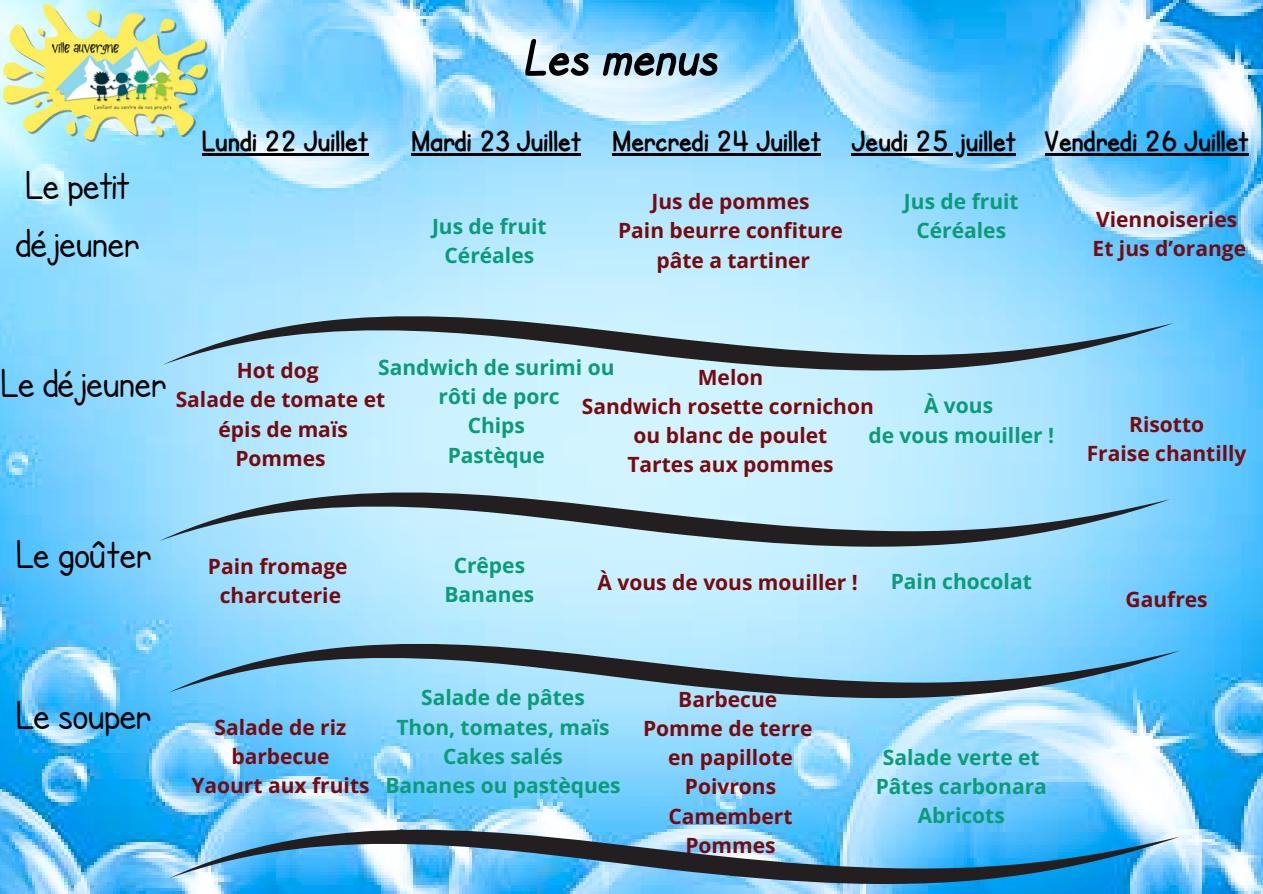
<style>
.page{position:relative;width:1263px;height:894px;background:#fff}
.page>*{position:absolute;margin:0;border:0;box-sizing:border-box;transform-origin:0 0}
.t1{font:italic 700 52.65px "SF Cartoonist Hand";color:#000}
.t2{font:42px/58.5px "SF Cartoonist Hand";color:#000}
.t3{font:700 29.85px "SF Cartoonist Hand";color:#000}
.t4{font:700 21px "Open Sans";color:#770a0f}
.t5{font:700 21px "Open Sans";color:#0b9b78}
</style>
<div class="page">
<img style="left:0;top:0;width:1263px;height:893px">
<svg style="left:163px;top:291px;width:1011px;height:87px"></svg>
<svg style="left:159px;top:467px;width:1011px;height:87px"></svg>
<svg style="left:169px;top:618px;width:1011px;height:87px"></svg>
<svg style="left:169px;top:804px;width:1011px;height:87px"></svg>
<hr style="left:202px;top:153px;width:166px;height:3px;background:#000">
<img style="left:4px;top:4px;width:204px;height:137px">
<hr style="left:412px;top:153px;width:169px;height:3px;background:#000">
<hr style="left:613px;top:153px;width:208px;height:3px;background:#000">
<hr style="left:852px;top:153px;width:164px;height:3px;background:#000">
<hr style="left:1045px;top:153px;width:204px;height:3px;background:#000">
<h3 class="t2" style="left:16px;top:155px;width:124px">Le petit déjeuner</h3>
<h1 class="t3" style="left:202px;top:124px;width:168px">Lundi 22 Juillet</h1>
<h3 class="t1" style="left:522px;top:27px;width:196px">Les menus</h3>
<h2 class="t3" style="left:412px;top:124px;width:171px">Mardi 23 Juillet</h2>
<p class="t3" style="left:613px;top:124px;width:210px">Mercredi 24 Juillet</p>
<p class="t3" style="left:852px;top:124px;width:166px">Jeudi 25 juillet</p>
<p class="t3" style="left:1045px;top:124px;width:205px">Vendredi 26 Juillet</p>
<p class="t5" style="left:432px;top:211px;width:116px">Jus de fruit</p>
<p class="t5" style="left:445px;top:240px;width:91px">Céréales</p>
<p class="t4" style="left:651px;top:186px;width:160px">Jus de pommes</p>
<p class="t4" style="left:618px;top:216px;width:226px">Pain beurre confiture</p>
<p class="t4" style="left:656px;top:245px;width:155px">pâte a tartiner</p>
<p class="t5" style="left:904px;top:186px;width:116px">Jus de fruit</p>
<p class="t5" style="left:916px;top:215px;width:91px">Céréales</p>
<p class="t4" style="left:1096px;top:204px;width:143px">Viennoiseries</p>
<p class="t4" style="left:1093px;top:234px;width:155px">Et jus d’orange</p>
<h3 class="t2" style="left:1px;top:353px;width:166px">Le déjeuner</h3>
<p class="t5" style="left:378px;top:352px;width:238px">Sandwich de surimi ou</p>
<p class="t5" style="left:438px;top:381px;width:123px">rôti de porc</p>
<p class="t5" style="left:468px;top:410px;width:59px">Chips</p>
<p class="t5" style="left:448px;top:440px;width:99px">Pastèque</p>
<p class="t4" style="left:237px;top:355px;width:83px">Hot dog</p>
<p class="t4" style="left:176px;top:385px;width:211px">Salade de tomate et</p>
<p class="t4" style="left:219px;top:414px;width:131px">épis de maïs</p>
<p class="t4" style="left:235px;top:443px;width:92px">Pommes</p>
<p class="t4" style="left:698px;top:362px;width:67px">Melon</p>
<p class="t4" style="left:582px;top:391px;width:294px">Sandwich rosette cornichon</p>
<p class="t4" style="left:634px;top:420px;width:195px">ou blanc de poulet</p>
<p class="t4" style="left:627px;top:450px;width:208px">Tartes aux pommes</p>
<h2 class="t5" style="left:924px;top:391px;width:71px">À vous</h2>
<p class="t5" style="left:868px;top:420px;width:187px">de vous mouiller !</p>
<p class="t2" style="left:16px;top:524px;width:136px">Le goûter</p>
<p class="t4" style="left:208px;top:551px;width:141px">Pain fromage</p>
<p class="t4" style="left:220px;top:580px;width:123px">charcuterie</p>
<p class="t5" style="left:454px;top:550px;width:73px">Crêpes</p>
<p class="t5" style="left:444px;top:579px;width:91px">Bananes</p>
<p class="t4" style="left:598px;top:567px;width:262px">À vous de vous mouiller !</p>
<p class="t5" style="left:891px;top:566px;width:143px">Pain chocolat</p>
<h3 class="t2" style="left:16px;top:685px;width:136px">Le souper</h3>
<p class="t4" style="left:215px;top:712px;width:133px">Salade de riz</p>
<p class="t4" style="left:231px;top:741px;width:100px">barbecue</p>
<p class="t4" style="left:191px;top:770px;width:180px">Yaourt aux fruits</p>
<p class="t5" style="left:421px;top:682px;width:165px">Salade de pâtes</p>
<p class="t5" style="left:396px;top:712px;width:215px">Thon, tomates, maïs</p>
<p class="t5" style="left:443px;top:741px;width:121px">Cakes salés</p>
<p class="t5" style="left:385px;top:770px;width:237px">Bananes ou pastèques</p>
<p class="t4" style="left:678px;top:684px;width:100px">Barbecue</p>
<p class="t4" style="left:643px;top:713px;width:171px">Pomme de terre</p>
<h2 class="t4" style="left:668px;top:742px;width:126px">en papillote</h2>
<p class="t4" style="left:685px;top:771px;width:93px">Poivrons</p>
<p class="t4" style="left:668px;top:801px;width:125px">Camembert</p>
<p class="t4" style="left:685px;top:830px;width:92px">Pommes</p>
<p class="t5" style="left:883px;top:742px;width:158px">Salade verte et</p>
<p class="t5" style="left:876px;top:771px;width:173px">Pâtes carbonara</p>
<p class="t5" style="left:918px;top:800px;width:89px">Abricots</p>
<p class="t4" style="left:1129px;top:409px;width:76px">Risotto</p>
<p class="t4" style="left:1087px;top:438px;width:161px">Fraise chantilly</p>
<h2 class="t4" style="left:1125px;top:585px;width:84px">Gaufres</h2>
</div>
